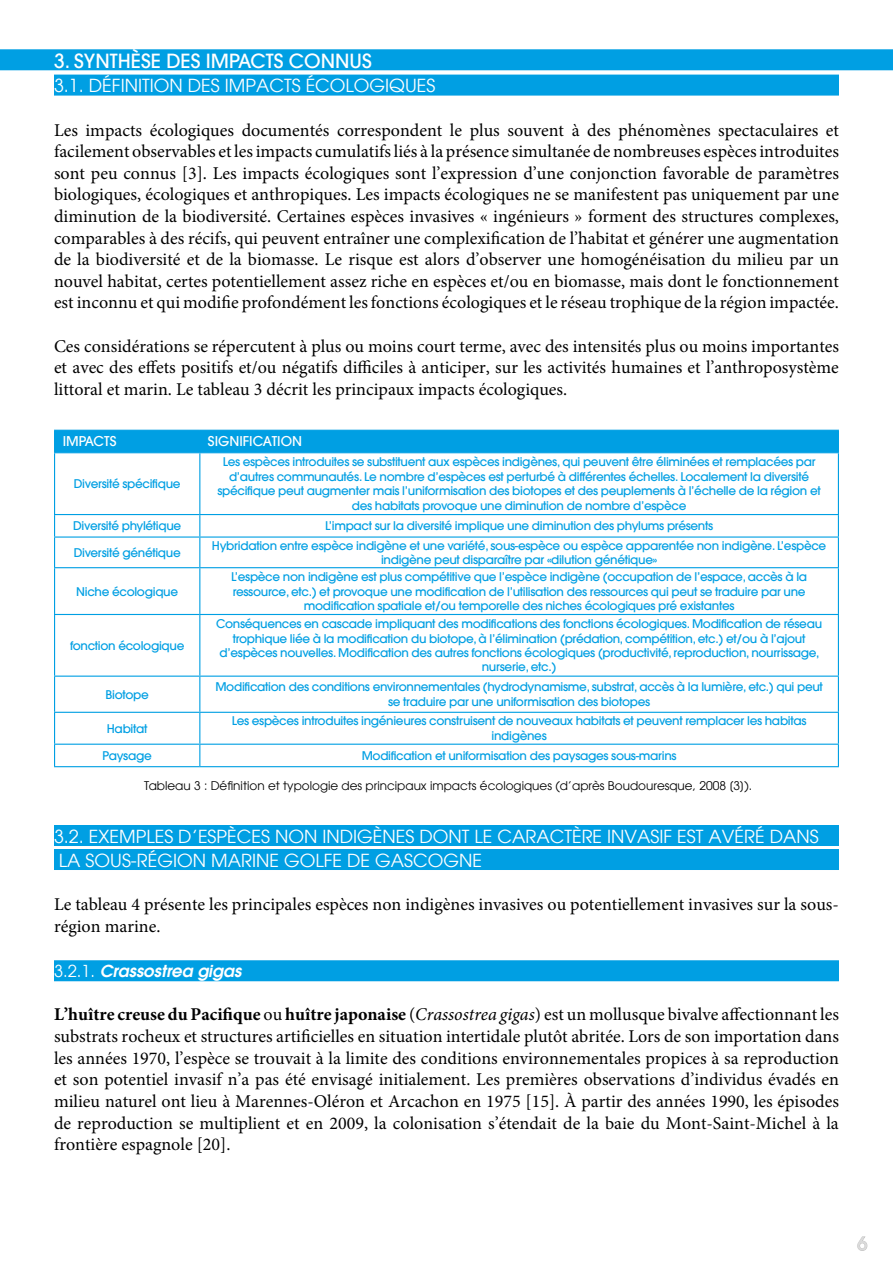
<style>
.page{position:relative;width:893px;height:1263px;background:#fff}
.page>*{position:absolute;margin:0;border:0;box-sizing:border-box;transform-origin:0 0}
.t1{font:500 19.5px "Avant Garde LT";color:#fff}
.t2{font:18px/21.6px "Minion Pro";color:#000;text-align:justify}
.t3{font:18px/24px "Avant Garde LT";color:#fff}
.t4{font:500 18px "Avant Garde LT";color:#dadada}
.t5{font:italic 600 16.5px "Avant Garde LT";color:#fff}
.t6{font:500 13.5px "Avant Garde LT";color:#fff}
.t7{font:500 12px/14.4px "Avant Garde LT";letter-spacing:-.025em;color:#009fe3;text-align:center}
.t8{font:12px "Avant Garde LT";color:#000}
.s1{font-weight:400;font-style:normal}
.s2{font-weight:700}
.s3{font-style:italic}
</style>
<div class="page">
<svg style="left:857px;top:1236px;width:11px;height:15px"></svg>
<div style="left:0;top:49px;width:893px;height:21px;background:#009fe3"></div>
<div style="left:54px;top:75px;width:785px;height:21px;background:#009fe3"></div>
<div style="left:54px;top:825px;width:785px;height:21px;background:#009fe3"></div>
<div style="left:54px;top:849px;width:785px;height:21px;background:#009fe3"></div>
<div style="left:54px;top:960px;width:785px;height:21px;background:#009fe3"></div>
<svg style="left:55px;top:453px;width:783px;height:313px"></svg>
<div style="left:54px;top:430px;width:785px;height:22px;background:#009fe3"></div>
<hr style="left:54px;top:452px;width:146px;height:1px;background:#009fe3">
<hr style="left:54px;top:453px;width:1px;height:61px;background:#009fe3">
<hr style="left:200px;top:452px;width:639px;height:1px;background:#009fe3">
<hr style="left:199px;top:453px;width:1px;height:61px;background:#009fe3">
<hr style="left:838px;top:453px;width:1px;height:61px;background:#009fe3">
<hr style="left:54px;top:514px;width:146px;height:1px;background:#009fe3">
<hr style="left:200px;top:514px;width:639px;height:1px;background:#009fe3">
<hr style="left:54px;top:536px;width:146px;height:2px;background:#009fe3">
<svg style="left:54px;top:515px;width:1px;height:52px"></svg>
<hr style="left:200px;top:536px;width:639px;height:2px;background:#009fe3">
<svg style="left:199px;top:515px;width:1px;height:52px"></svg>
<svg style="left:838px;top:515px;width:1px;height:52px"></svg>
<hr style="left:54px;top:567px;width:146px;height:1px;background:#009fe3">
<hr style="left:54px;top:568px;width:1px;height:46px;background:#009fe3">
<hr style="left:200px;top:567px;width:639px;height:1px;background:#009fe3">
<hr style="left:199px;top:568px;width:1px;height:46px;background:#009fe3">
<hr style="left:838px;top:568px;width:1px;height:46px;background:#009fe3">
<hr style="left:54px;top:614px;width:146px;height:1px;background:#009fe3">
<hr style="left:54px;top:615px;width:1px;height:61px;background:#009fe3">
<hr style="left:200px;top:614px;width:639px;height:1px;background:#009fe3">
<hr style="left:199px;top:615px;width:1px;height:61px;background:#009fe3">
<hr style="left:838px;top:615px;width:1px;height:61px;background:#009fe3">
<hr style="left:54px;top:676px;width:146px;height:1px;background:#009fe3">
<hr style="left:54px;top:677px;width:1px;height:35px;background:#009fe3">
<hr style="left:200px;top:676px;width:639px;height:1px;background:#009fe3">
<hr style="left:199px;top:677px;width:1px;height:35px;background:#009fe3">
<hr style="left:838px;top:677px;width:1px;height:35px;background:#009fe3">
<hr style="left:54px;top:712px;width:146px;height:1px;background:#009fe3">
<hr style="left:54px;top:713px;width:1px;height:31px;background:#009fe3">
<hr style="left:200px;top:712px;width:639px;height:1px;background:#009fe3">
<hr style="left:199px;top:713px;width:1px;height:31px;background:#009fe3">
<hr style="left:838px;top:713px;width:1px;height:31px;background:#009fe3">
<hr style="left:54px;top:744px;width:146px;height:1px;background:#009fe3">
<svg style="left:54px;top:745px;width:1px;height:21px"></svg>
<hr style="left:200px;top:744px;width:639px;height:1px;background:#009fe3">
<svg style="left:199px;top:745px;width:1px;height:21px"></svg>
<svg style="left:838px;top:745px;width:1px;height:21px"></svg>
<hr style="left:54px;top:766px;width:146px;height:1px;background:#009fe3">
<hr style="left:200px;top:766px;width:639px;height:1px;background:#009fe3">
<p class="t1" style="left:54px;top:49px;width:319px">3. SYNTHÈSE DES IMPACTS CONNUS</p>
<p class="t3" style="left:54px;top:74px;width:383px">3.1. DÉFINITION DES IMPACTS ÉCOLOGIQUES</p>
<p class="t2" style="left:54px;top:119px;width:786px">Les impacts écologiques documentés correspondent le plus souvent à des phénomènes spectaculaires et facilement observables et les impacts cumulatifs liés à la présence simultanée de nombreuses espèces introduites sont peu connus [3]. Les impacts écologiques sont l’expression d’une conjonction favorable de paramètres biologiques, écologiques et anthropiques. Les impacts écologiques ne se manifestent pas uniquement par une diminution de la biodiversité. Certaines espèces invasives « ingénieurs » forment des structures complexes, comparables à des récifs, qui peuvent entraîner une complexification de l’habitat et générer une augmentation de la biodiversité et de la biomasse. Le risque est alors d’observer une homogénéisation du milieu par un nouvel habitat, certes potentiellement assez riche en espèces et/ou en biomasse, mais dont le fonctionnement est inconnu et qui modifie profondément les fonctions écologiques et le réseau trophique de la région impactée.</p>
<p class="t2" style="left:54px;top:335px;width:787px">Ces considérations se répercutent à plus ou moins court terme, avec des intensités plus ou moins importantes et avec des effets positifs et/ou négatifs difficiles à anticiper, sur les activités humaines et l’anthroposystème littoral et marin. Le tableau 3 décrit les principaux impacts écologiques.</p>
<p class="t6" style="left:63px;top:433px;width:55px">IMPACTS</p>
<p class="t6" style="left:208px;top:433px;width:96px">SIGNIFICATION</p>
<p class="t7" style="left:74px;top:476px;width:108px">Diversité spécifique</p>
<p class="t7" style="left:217px;top:455px;width:605px">Les espèces introduites se substituent aux espèces indigènes, qui peuvent être éliminées et remplacées par d’autres communautés. Le nombre d’espèces est perturbé à différentes échelles. Localement la diversité spécifique peut augmenter mais l’uniformisation des biotopes et des peuplements à l’échelle de la région et des habitats provoque une diminution de nombre d’espèce</p>
<p class="t7" style="left:73px;top:519px;width:110px">Diversité phylétique</p>
<p class="t7" style="left:325px;top:519px;width:390px">L’impact sur la diversité implique une diminution des phylums présents</p>
<p class="t7" style="left:74px;top:545px;width:108px">Diversité génétique</p>
<p class="t7" style="left:212px;top:538px;width:616px">Hybridation entre espèce indigène et une variété, sous-espèce ou espèce apparentée non indigène. L’espèce indigène peut disparaître par «dilution génétique»</p>
<p class="t7" style="left:76px;top:584px;width:103px">Niche écologique</p>
<p class="t7" style="left:231px;top:570px;width:578px">L’espèce non indigène est plus compétitive que l’espèce indigène (occupation de l’espace, accès à la ressource, etc.) et provoque une modification de l’utilisation des ressources qui peut se traduire par une modification spatiale et/ou temporelle des niches écologiques pré existantes</p>
<p class="t7" style="left:70px;top:638px;width:116px">fonction écologique</p>
<p class="t7" style="left:216px;top:617px;width:608px">Conséquences en cascade impliquant des modifications des fonctions écologiques. Modification de réseau trophique liée à la modification du biotope, à l’élimination (prédation, compétition, etc.) et/ou à l’ajout d’espèces nouvelles. Modification des autres fonctions écologiques (productivité, reproduction, nourrissage, nurserie, etc.)</p>
<p class="t7" style="left:106px;top:687px;width:45px">Biotope</p>
<p class="t7" style="left:215px;top:680px;width:609px">Modification des conditions environnementales (hydrodynamisme, substrat, accès à la lumière, etc.) qui peut se traduire par une uniformisation des biotopes</p>
<p class="t7" style="left:107px;top:721px;width:42px">Habitat</p>
<p class="t7" style="left:232px;top:714px;width:576px">Les espèces introduites ingénieures construisent de nouveaux habitats et peuvent remplacer les habitas indigènes</p>
<p class="t7" style="left:103px;top:748px;width:51px">Paysage</p>
<p class="t7" style="left:362px;top:748px;width:316px">Modification et uniformisation des paysages sous-marins</p>
<p class="t8" style="left:144px;top:779px;width:609px">Tableau 3 : Définition et typologie des principaux impacts écologiques (d’après Boudouresque, 2008 [3]).</p>
<p class="t3" style="left:54px;top:824px;width:766px">3.2. EXEMPLES D’ESPÈCES NON INDIGÈNES DONT LE CARACTÈRE INVASIF EST AVÉRÉ DANS<br>LA SOUS-RÉGION MARINE GOLFE DE GASCOGNE</p>
<p class="t2" style="left:54px;top:893px;width:786px">Le tableau 4 présente les principales espèces non indigènes invasives ou potentiellement invasives sur la sous&shy;région marine.</p>
<p class="t5" style="left:54px;top:960px;width:189px"><span class="s1">3.2.1.</span> Crassostrea gigas</p>
<p class="t2" style="left:54px;top:1004px;width:786px"><span class="s2">L’huître creuse du Pacifique</span> ou <span class="s2">huître japonaise</span> (<span class="s3">Crassostrea gigas</span>) est un mollusque bivalve affectionnant les substrats rocheux et structures artificielles en situation intertidale plutôt abritée. Lors de son importation dans les années 1970, l’espèce se trouvait à la limite des conditions environnementales propices à sa reproduction et son potentiel invasif n’a pas été envisagé initialement. Les premières observations d’individus évadés en milieu naturel ont lieu à Marennes-Oléron et Arcachon en 1975 [15]. À partir des années 1990, les épisodes de reproduction se multiplient et en 2009, la colonisation s’étendait de la baie du Mont-Saint-Michel à la frontière espagnole [20].</p>
<p class="t4" style="left:857px;top:1232px;width:11px">6</p>
</div>
